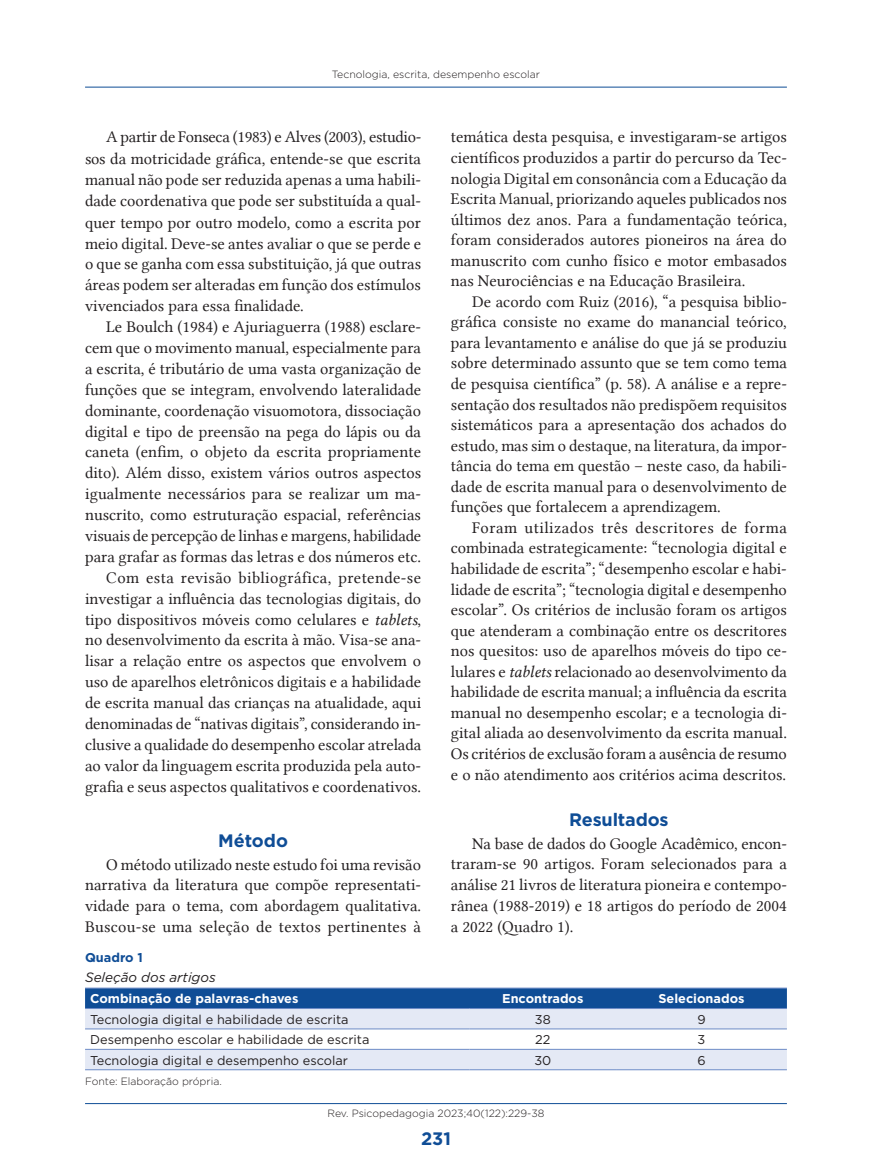
<style>
.page{position:relative;width:872px;height:1170px;background:#fff}
.page>*{position:absolute;margin:0;border:0;box-sizing:border-box;transform-origin:0 0}
.t1{font:700 18px "Gotham";letter-spacing:-.01em;color:#0f4d96}
.t2{font:16.5px/20.9px "Lin Libertine";color:#231f20;text-align:justify}
.t3{font:italic 13.5px "Gotham";color:#231f20}
.t4{font:12.75px "Gotham";color:#231f20}
.t5{font:700 12.75px "Gotham";color:#fff}
.t6{font:700 12.75px "Gotham";color:#0f4d96}
.t7{font:300 10.5px "Gotham";color:#231f20}
.s1{font-family:"Lin Libertine I"}
</style>
<div class="page">
<hr style="left:85px;top:87px;width:702px;height:1px;background:#0f4d96">
<hr style="left:85px;top:1103px;width:702px;height:1px;background:#0f4d96">
<div style="left:85px;top:988px;width:702px;height:20px;background:#0f4d96"></div>
<div style="left:85px;top:1009px;width:702px;height:60px;background:#e4e9f5"></div>
<svg style="left:85px;top:1029px;width:702px;height:19px"></svg>
<hr style="left:85px;top:1069px;width:384px;height:1px;background:#6c8bc6">
<hr style="left:469px;top:1069px;width:147px;height:1px;background:#6c8bc6">
<hr style="left:616px;top:1069px;width:171px;height:1px;background:#6c8bc6">
<hr style="left:85px;top:987px;width:384px;height:1px;background:#6c8bc6">
<hr style="left:469px;top:987px;width:147px;height:1px;background:#6c8bc6">
<hr style="left:616px;top:987px;width:171px;height:1px;background:#6c8bc6">
<hr style="left:85px;top:1008px;width:384px;height:1px;background:#6c8bc6">
<hr style="left:469px;top:1008px;width:147px;height:1px;background:#6c8bc6">
<hr style="left:616px;top:1008px;width:171px;height:1px;background:#6c8bc6">
<hr style="left:85px;top:1028px;width:384px;height:1px;background:#6c8bc6">
<hr style="left:469px;top:1028px;width:147px;height:1px;background:#6c8bc6">
<hr style="left:616px;top:1028px;width:171px;height:1px;background:#6c8bc6">
<hr style="left:85px;top:1048px;width:384px;height:1px;background:#6c8bc6">
<hr style="left:469px;top:1048px;width:147px;height:1px;background:#6c8bc6">
<hr style="left:616px;top:1048px;width:171px;height:1px;background:#6c8bc6">
<p class="t7" style="left:332px;top:68px;width:210px">Tecnologia, escrita, desempenho escolar</p>
<p class="t2" style="left:85px;top:126px;width:338px;text-indent:21px">A partir de Fonseca (1983) e Alves (2003), estudio&shy;sos da motricidade gráfica, entende-se que escrita manual não pode ser reduzida apenas a uma habili&shy;dade coordenativa que pode ser substituída a qual&shy;quer tempo por outro modelo, como a escrita por meio digital. Deve-se antes avaliar o que se perde e o que se ganha com essa substituição, já que outras áreas podem ser alteradas em função dos estímulos vivenciados para essa finalidade.</p>
<p class="t2" style="left:85px;top:316px;width:338px;text-align:right">Le Boulch (1984) e Ajuriaguerra (1988) esclare&shy;cem que o movimento manual, especialmente para a escrita, é tributário de uma vasta organização de funções que se integram, envolvendo lateralidade dominante, coordenação visuomotora, dissociação digital e tipo de preensão na pega do lápis ou da caneta (enfim, o objeto da escrita propriamente dito). Além disso, existem vários outros aspectos igualmente necessários para se realizar um ma&shy;nuscrito, como estruturação espacial, referências visuais de percepção de linhas e margens, habilidade para grafar as formas das letras e dos números etc.<br>Com esta revisão bibliográfica, pretende-se investigar a influência das tecnologias digitais, do tipo dispositivos móveis como celulares e <span class="s1">tablets</span>, no desenvolvimento da escrita à mão. Visa-se ana&shy;lisar a relação entre os aspectos que envolvem o uso de aparelhos eletrônicos digitais e a habilidade de escrita manual das crianças na atualidade, aqui denominadas de “nativas digitais”, considerando in&shy;clusive a qualidade do desempenho escolar atrelada ao valor da linguagem escrita produzida pela auto&shy;grafia e seus aspectos qualitativos e coordenativos.</p>
<p class="t1" style="left:218px;top:828px;width:71px">Método</p>
<p class="t2" style="left:85px;top:853px;width:338px;text-indent:21px">O método utilizado neste estudo foi uma revisão narrativa da literatura que compõe representati&shy;vidade para o tema, com abordagem qualitativa.<br>Buscou-se uma seleção de textos pertinentes à</p>
<p class="t2" style="left:451px;top:127px;width:338px">temática desta pesquisa, e investigaram-se artigos científicos produzidos a partir do percurso da Tec&shy;nologia Digital em consonância com a Educação da Escrita Manual, priorizando aqueles publicados nos últimos dez anos. Para a fundamentação teórica, foram considerados autores pioneiros na área do manuscrito com cunho físico e motor embasados nas Neurociências e na Educação Brasileira.</p>
<p class="t2" style="left:451px;top:291px;width:337px;text-indent:21px">De acordo com Ruiz (2016), “a pesquisa biblio&shy;gráfica consiste no exame do manancial teórico, para levantamento e análise do que já se produziu sobre determinado assunto que se tem como tema de pesquisa científica” (p. 58). A análise e a repre&shy;sentação dos resultados não predispõem requisitos sistemáticos para a apresentação dos achados do estudo, mas sim o destaque, na literatura, da impor&shy;tância do tema em questão – neste caso, da habili&shy;dade de escrita manual para o desenvolvimento de funções que fortalecem a aprendizagem.</p>
<p class="t2" style="left:451px;top:517px;width:338px;text-indent:21px">Foram utilizados três descritores de forma combinada estrategicamente: “tecnologia digital e habilidade de escrita”; “desempenho escolar e habi&shy;lidade de escrita”; “tecnologia digital e desempenho escolar”. Os critérios de inclusão foram os artigos que atenderam a combinação entre os descritores nos quesitos: uso de aparelhos móveis do tipo ce&shy;lulares e <span class="s1">tablets</span> relacionado ao desenvolvimento da habilidade de escrita manual; a influência da escrita manual no desempenho escolar; e a tecnologia di&shy;gital aliada ao desenvolvimento da escrita manual.<br>Os critérios de exclusão foram a ausência de resumo e o não atendimento aos critérios acima descritos.</p>
<p class="t1" style="left:569px;top:807px;width:101px">Resultados</p>
<p class="t2" style="left:451px;top:832px;width:337px;text-indent:21px">Na base de dados do Google Acadêmico, encon&shy;traram-se 90 artigos. Foram selecionados para a análise 21 livros de literatura pioneira e contempo&shy;rânea (1988-2019) e 18 artigos do período de 2004 a 2022 (Quadro 1).</p>
<p class="t6" style="left:85px;top:949px;width:59px">Quadro 1</p>
<p class="t3" style="left:85px;top:968px;width:132px">Seleção dos artigos</p>
<p class="t5" style="left:90px;top:990px;width:210px">Combinação de palavras-chaves</p>
<p class="t5" style="left:502px;top:990px;width:83px">Encontrados</p>
<p class="t5" style="left:658px;top:990px;width:88px">Selecionados</p>
<p class="t4" style="left:90px;top:1011px;width:260px">Tecnologia digital e habilidade de escrita</p>
<p class="t4" style="left:535px;top:1011px;width:17px">38</p>
<p class="t4" style="left:697px;top:1011px;width:10px">9</p>
<p class="t4" style="left:90px;top:1031px;width:281px">Desempenho escolar e habilidade de escrita</p>
<p class="t4" style="left:535px;top:1031px;width:17px">22</p>
<p class="t4" style="left:697px;top:1031px;width:9px">3</p>
<p class="t4" style="left:90px;top:1051px;width:259px">Tecnologia digital e desempenho escolar</p>
<p class="t4" style="left:534px;top:1051px;width:18px">30</p>
<p class="t4" style="left:697px;top:1051px;width:10px">6</p>
<p class="t7" style="left:85px;top:1074px;width:138px">Fonte: Elaboração própria.</p>
<p class="t7" style="left:327px;top:1106px;width:218px">Rev. Psicopedagogia 2023;40(122):229-38</p>
<p class="t1" style="left:421px;top:1126px;width:31px">231</p>
</div>
